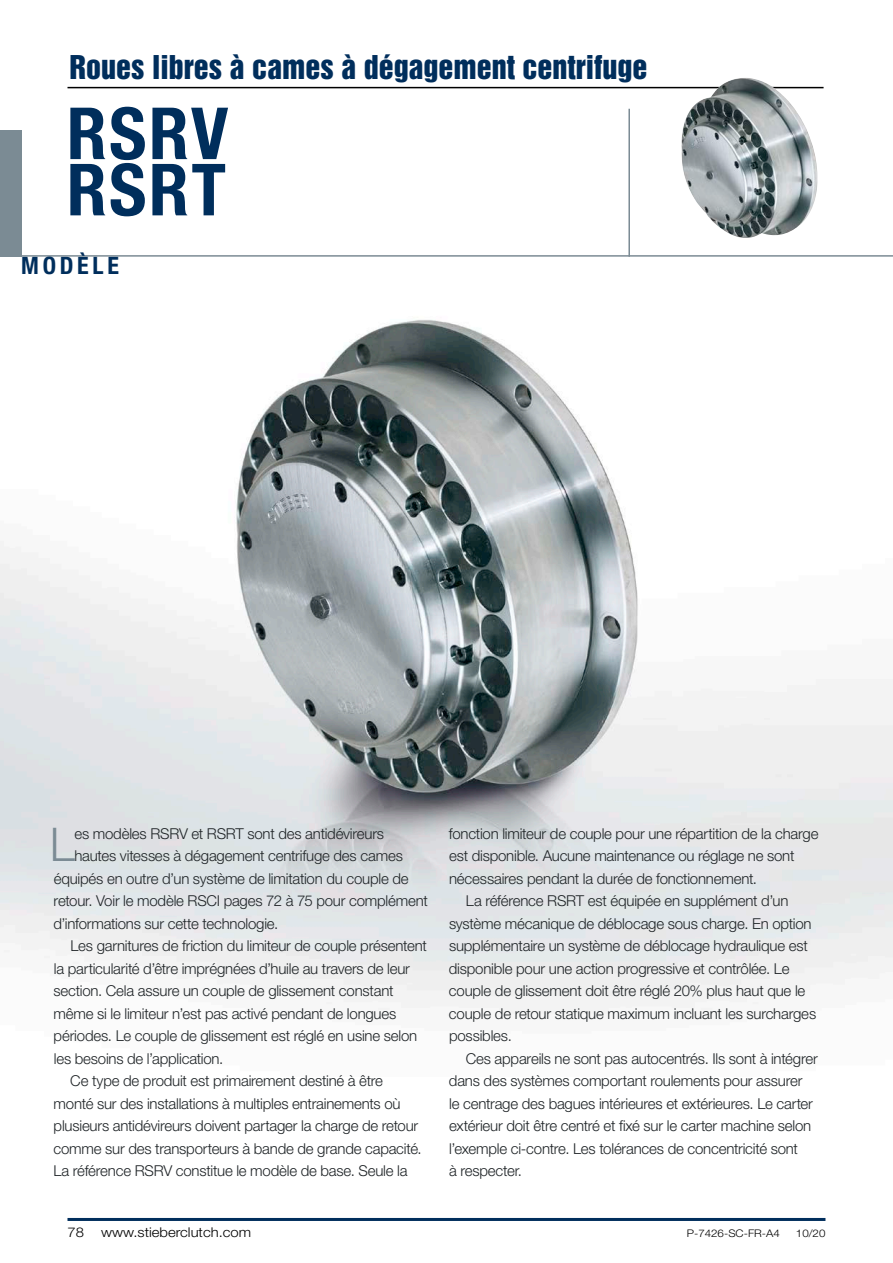
<style>
.page{position:relative;width:893px;height:1263px;background:#fff}
.page>*{position:absolute;margin:0;border:0;box-sizing:border-box;transform-origin:0 0}
.t1{font:700 condensed 72px/56.2px "Helvetica Neue LT Std";letter-spacing:.03em;color:#002e5c}
.t2{font:300 46.5px "Helvetica Neue LT Std";color:#7b8b94}
.t3{font:30px "Helvetica Inserat LT Std";color:#002e5c}
.t4{font:700 condensed 24px "Helvetica Neue LT Std";letter-spacing:.155em;color:#002e5c}
.t5{font:300 15px "Helvetica Neue LT Std";letter-spacing:-.015em;color:#1f2427}
.t6{font:300 13.5px "Helvetica Neue LT Std";color:#000;scale:1.1 1}
.t7{font:300 10.5px "Helvetica Neue LT Std";color:#000;scale:1.1 1}
</style>
<div class="page">
<hr style="left:68px;top:87px;width:756px;height:1px;background:#000">
<img style="left:0;top:319px;width:893px;height:697px">
<hr style="left:0;top:255px;width:893px;height:2px;background:#7b8b94">
<div style="left:0;top:130px;width:21px;height:126px;background:#7b8b94"></div>
<img style="left:679px;top:78px;width:140px;height:160px">
<hr style="left:68px;top:1218px;width:757px;height:3px;background:#002e5c">
<hr style="left:628px;top:109px;width:2px;height:148px;background:#7b8b94">
<h3 class="t3" style="left:70px;top:49px;width:580px">Roues libres à cames à dégagement centrifuge</h3>
<h1 class="t1" style="left:67px;top:104px;width:163px">RSRV<br>RSRT</h1>
<h3 class="t4" style="left:21px;top:251px;width:99px">MODÈLE</h3>
<h2 class="t2" style="left:50px;top:816px;width:26px">L</h2>
<p class="t5" style="left:74px;top:824px;width:311px">es modèles RSRV et RSRT sont des antidévireurs</p>
<p class="t5" style="left:74px;top:847px;width:330px">hautes vitesses à dégagement centrifuge des cames</p>
<p class="t5" style="left:54px;top:869px;width:356px">équipés en outre d’un système de limitation du couple de</p>
<p class="t5" style="left:54px;top:892px;width:376px">retour. Voir le modèle RSCI pages 72 à 75 pour complément</p>
<p class="t5" style="left:53px;top:914px;width:226px">d’informations sur cette technologie.</p>
<p class="t5" style="left:70px;top:937px;width:358px">Les garnitures de friction du limiteur de couple présentent</p>
<p class="t5" style="left:54px;top:959px;width:358px">la particularité d’être imprégnées d’huile au travers de leur</p>
<p class="t5" style="left:54px;top:982px;width:341px">section. Cela assure un couple de glissement constant</p>
<p class="t5" style="left:54px;top:1004px;width:344px">même si le limiteur n’est pas activé pendant de longues</p>
<p class="t5" style="left:54px;top:1027px;width:365px">périodes. Le couple de glissement est réglé en usine selon</p>
<p class="t5" style="left:54px;top:1049px;width:171px">les besoins de l’application.</p>
<p class="t5" style="left:70px;top:1072px;width:314px">Ce type de produit est primairement destiné à être</p>
<p class="t5" style="left:54px;top:1094px;width:348px">monté sur des installations à multiples entrainements où</p>
<p class="t5" style="left:54px;top:1117px;width:366px">plusieurs antidévireurs doivent partager la charge de retour</p>
<p class="t5" style="left:54px;top:1139px;width:370px">comme sur des transporteurs à bande de grande capacité.</p>
<p class="t5" style="left:53px;top:1162px;width:355px">La référence RSRV constitue le modèle de base. Seule la</p>
<p class="t5" style="left:449px;top:824px;width:371px">fonction limiteur de couple pour une répartition de la charge</p>
<p class="t5" style="left:449px;top:847px;width:347px">est disponible. Aucune maintenance ou réglage ne sont</p>
<p class="t5" style="left:449px;top:869px;width:310px">nécessaires pendant la durée de fonctionnement.</p>
<p class="t5" style="left:466px;top:892px;width:324px">La référence RSRT est équipée en supplément d’un</p>
<p class="t5" style="left:449px;top:914px;width:364px">système mécanique de déblocage sous charge. En option</p>
<p class="t5" style="left:449px;top:937px;width:360px">supplémentaire un système de déblocage hydraulique est</p>
<p class="t5" style="left:449px;top:959px;width:342px">disponible pour une action progressive et contrôlée. Le</p>
<p class="t5" style="left:449px;top:982px;width:358px">couple de glissement doit être réglé 20% plus haut que le</p>
<p class="t5" style="left:449px;top:1004px;width:369px">couple de retour statique maximum incluant les surcharges</p>
<p class="t5" style="left:449px;top:1027px;width:64px">possibles.</p>
<p class="t5" style="left:466px;top:1049px;width:354px">Ces appareils ne sont pas autocentrés. Ils sont à intégrer</p>
<p class="t5" style="left:449px;top:1072px;width:355px">dans des systèmes comportant roulements pour assurer</p>
<p class="t5" style="left:449px;top:1094px;width:365px">le centrage des bagues intérieures et extérieures. Le carter</p>
<p class="t5" style="left:449px;top:1117px;width:364px">extérieur doit être centré et fixé sur le carter machine selon</p>
<p class="t5" style="left:449px;top:1139px;width:350px">l’exemple ci-contre. Les tolérances de concentricité sont</p>
<p class="t5" style="left:449px;top:1162px;width:75px">à respecter.</p>
<p class="t6" style="left:68px;top:1223px;width:17px">78</p>
<p class="t6" style="left:101px;top:1223px;width:138px">www.stieberclutch.com</p>
<p class="t7" style="left:687px;top:1226px;width:86px">P-7426-SC-FR-A4</p>
<p class="t7" style="left:796px;top:1226px;width:28px">10/20</p>
</div>
